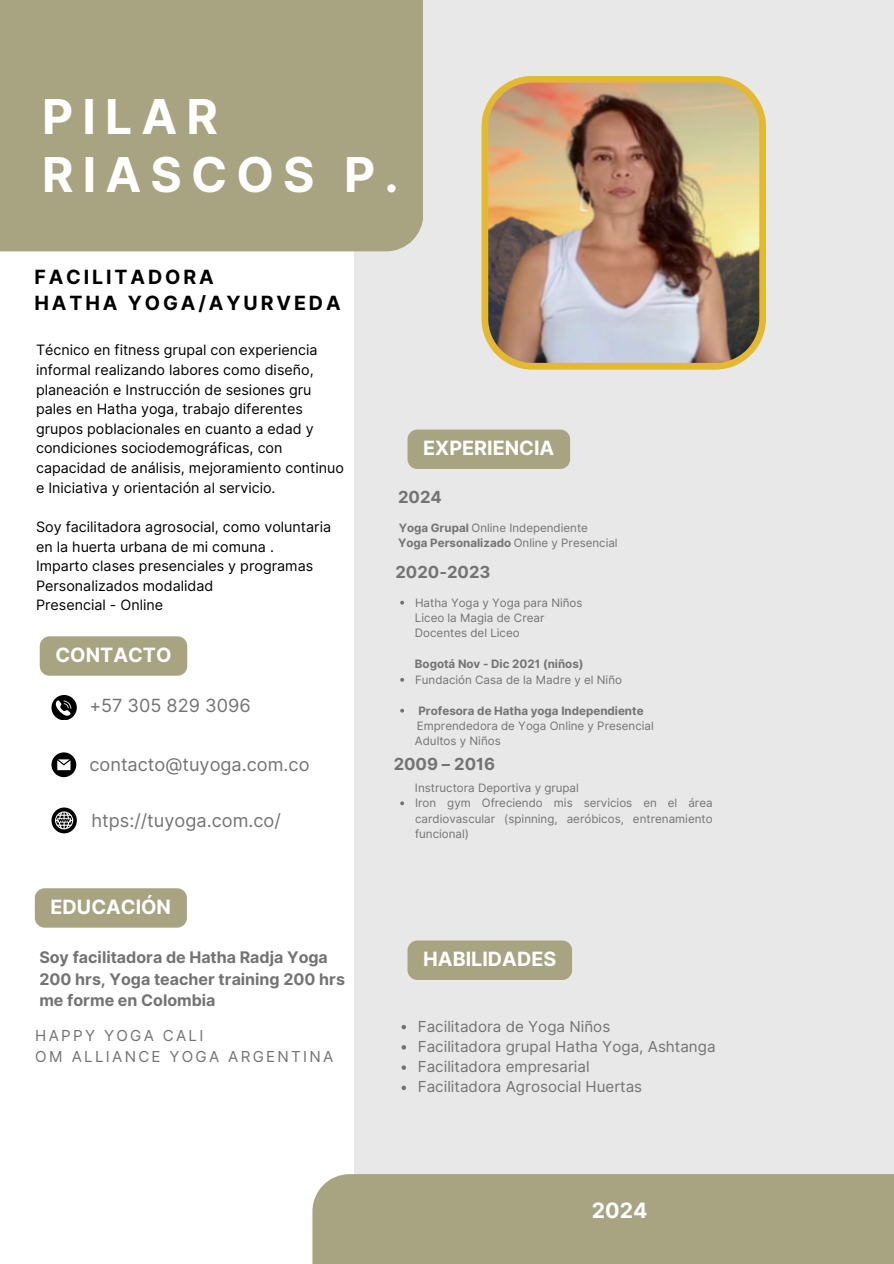
<style>
.page{position:relative;width:894px;height:1264px;background:#fff}
.page>*{position:absolute;margin:0;border:0;box-sizing:border-box;transform-origin:0 0}
.t1{font:700 48px/58.5px "Inter";letter-spacing:.19em;color:#fff}
.t2{font:700 21.15px "Inter";color:#fff}
.t3{font:700 19.65px "Inter";color:#fff}
.t4{font:700 19.65px/26.8px "Inter";letter-spacing:.145em;color:#000}
.t5{font:18.15px "Inter";color:#737373}
.t6{font:700 16.65px "Inter";color:#737373}
.t7{font:700 16.05px/21.3px "Inter";color:#737373}
.t8{font:15.15px "Inter";color:#737373}
.t9{font:15.15px/20.2px "Inter";letter-spacing:.15em;color:#737373}
.t10{font:14.25px/19.6px "Inter";color:#000}
.t11{font:11.55px/15.5px "Inter";color:#737373;text-align:justify}
.t12{font:700 11.55px "Inter";color:#737373}
.s1{font-weight:700}
.s2{font-weight:400}
</style>
<div class="page">
<div style="left:354px;top:0;width:539px;height:1263px;background:#e8e8e8"></div>
<div style="left:0;top:0;width:423px;height:251px;background:#a8a482"></div>
<img style="left:481px;top:76px;width:284px;height:293px">
<div style="left:312px;top:1174px;width:581px;height:89px;background:#a8a482"></div>
<svg style="left:51px;top:695px;width:25px;height:24px"></svg>
<svg style="left:51px;top:752px;width:25px;height:25px"></svg>
<svg style="left:51px;top:807px;width:26px;height:26px"></svg>
<svg style="left:400px;top:600px;width:4px;height:4px"></svg>
<svg style="left:400px;top:678px;width:4px;height:3px"></svg>
<svg style="left:400px;top:708px;width:4px;height:4px"></svg>
<svg style="left:400px;top:801px;width:4px;height:4px"></svg>
<div style="left:407px;top:429px;width:163px;height:40px;background:#a8a482"></div>
<div style="left:40px;top:636px;width:147px;height:39px;background:#a8a482"></div>
<div style="left:35px;top:888px;width:152px;height:39px;background:#a8a482"></div>
<div style="left:407px;top:940px;width:165px;height:39px;background:#a8a482"></div>
<svg style="left:401px;top:1024px;width:5px;height:5px"></svg>
<svg style="left:401px;top:1045px;width:5px;height:4px"></svg>
<svg style="left:401px;top:1065px;width:5px;height:4px"></svg>
<svg style="left:401px;top:1085px;width:5px;height:5px"></svg>
<h2 class="t1" style="left:42px;top:87px;width:358px">PILAR<br>RIASCOS P.</h2>
<h3 class="t4" style="left:34px;top:263px;width:308px">FACILITADORA<br>HATHA YOGA/AYURVEDA</h3>
<p class="t10" style="left:36px;top:340px;width:283px">Técnico en fitness grupal con experiencia</p>
<p class="t10" style="left:36px;top:360px;width:279px">informal realizando labores como diseño,</p>
<p class="t10" style="left:36px;top:379px;width:277px">planeación e Instrucción de sesiones gru</p>
<p class="t10" style="left:36px;top:399px;width:309px">pales en Hatha yoga, trabajo diferentes grupos poblacionales en cuanto a edad y condiciones sociodemográficas, con capacidad de análisis, mejoramiento continuo e Iniciativa y orientación al servicio.</p>
<p class="t10" style="left:36px;top:517px;width:296px">Soy facilitadora agrosocial, como voluntaria en la huerta urbana de mi comuna .</p>
<p class="t10" style="left:36px;top:556px;width:278px">Imparto clases presenciales y programas<br>Personalizados modalidad</p>
<p class="t10" style="left:36px;top:595px;width:129px">Presencial - Online</p>
<h2 class="t3" style="left:55px;top:643px;width:117px">CONTACTO</h2>
<p class="t5" style="left:89px;top:695px;width:163px">+57 305 829 3096</p>
<h3 class="t5" style="left:89px;top:753px;width:221px">contacto@tuyoga.com.co</h3>
<h2 class="t5" style="left:91px;top:809px;width:191px">htps://tuyoga.com.co/</h2>
<p class="t3" style="left:51px;top:895px;width:122px">EDUCACIÓN</p>
<p class="t7" style="left:39px;top:946px;width:307px">Soy facilitadora de Hatha Radja Yoga<br>200 hrs, Yoga teacher training 200 hrs me forme en Colombia</p>
<p class="t9" style="left:35px;top:1025px;width:299px">HAPPY YOGA CALI<br>OM ALLIANCE YOGA ARGENTINA</p>
<p class="t3" style="left:423px;top:436px;width:132px">EXPERIENCIA</p>
<h4 class="t6" style="left:398px;top:487px;width:45px">2024</h4>
<p class="t11" style="left:398px;top:520px;width:191px"><span class="s1">Yoga Grupal</span> Online Independiente</p>
<h4 class="t12" style="left:398px;top:536px;width:221px">Yoga Personalizado <span class="s2">Online y Presencial</span></h4>
<p class="t6" style="left:395px;top:561px;width:97px">2020-2023</p>
<p class="t11" style="left:415px;top:594px;width:169px">Hatha Yoga y Yoga para Niños</p>
<h3 class="t11" style="left:415px;top:610px;width:131px">Liceo la Magia de Crear</h3>
<p class="t11" style="left:415px;top:625px;width:106px">Docentes del Liceo</p>
<p class="t12" style="left:415px;top:657px;width:170px">Bogotá Nov - Dic 2021 (niños)</p>
<p class="t11" style="left:415px;top:671px;width:208px">Fundación Casa de la Madre y el Niño</p>
<p class="t12" style="left:418px;top:703px;width:227px">Profesora de Hatha yoga Independiente</p>
<p class="t11" style="left:417px;top:718px;width:238px">Emprendedora de Yoga Online y Presencial</p>
<p class="t11" style="left:415px;top:733px;width:87px">Adultos y Niños</p>
<p class="t11" style="left:415px;top:779px;width:165px">Instructora Deportiva y grupal</p>
<p class="t11" style="left:415px;top:795px;width:299px">Iron gym Ofreciendo mis servicios en el área cardiovascular (spinning, aeróbicos, entrenamiento funcional)</p>
<p class="t6" style="left:393px;top:753px;width:103px">2009 – 2016</p>
<p class="t3" style="left:423px;top:947px;width:134px">HABILIDADES</p>
<h2 class="t8" style="left:418px;top:1017px;width:194px">Facilitadora de Yoga Niños</h2>
<p class="t8" style="left:418px;top:1037px;width:299px">Facilitadora grupal Hatha Yoga, Ashtanga</p>
<h4 class="t8" style="left:418px;top:1057px;width:173px">Facilitadora empresarial</h4>
<p class="t8" style="left:418px;top:1077px;width:226px">Facilitadora Agrosocial Huertas</p>
<h2 class="t2" style="left:591px;top:1197px;width:57px">2024</h2>
</div>
